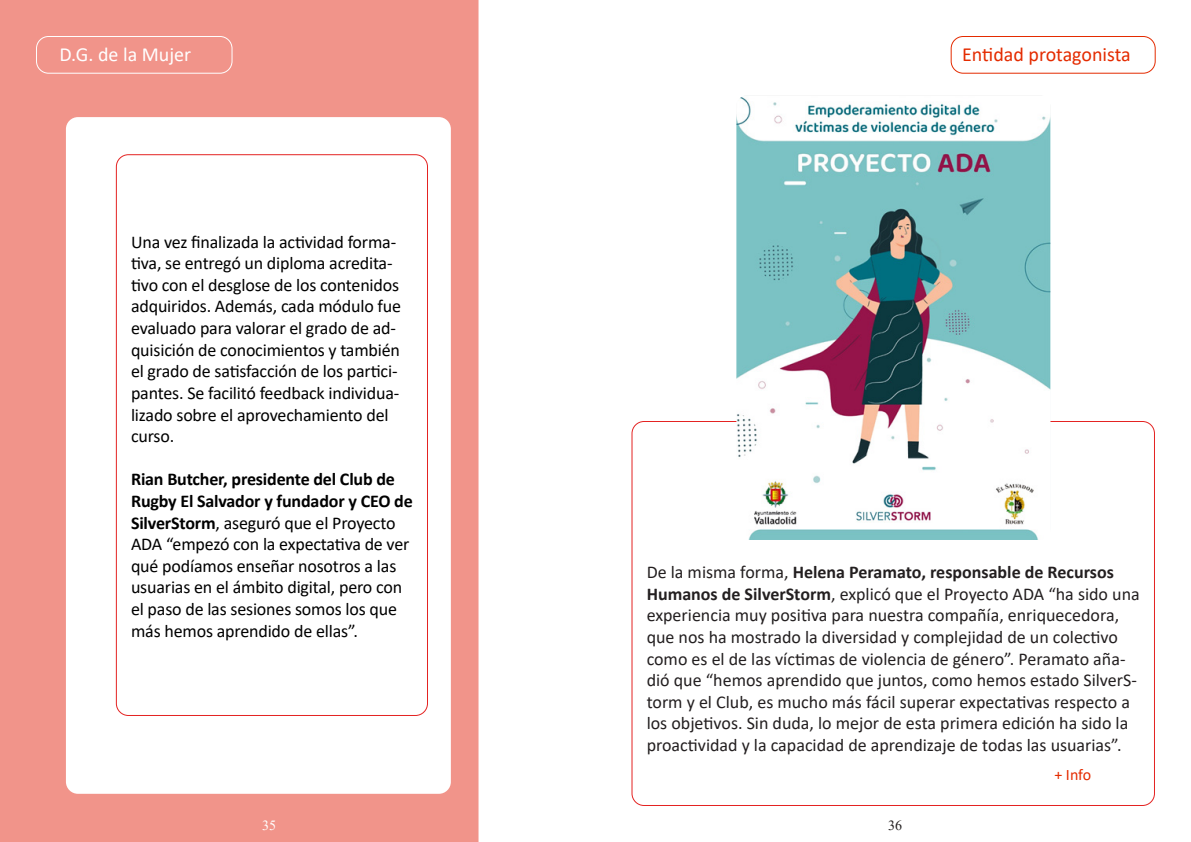
<style>
.page{position:relative;width:1191px;height:842px;background:#fff}
.page>*{position:absolute;margin:0;border:0;box-sizing:border-box;transform-origin:0 0}
.t1{font:20px "Calibri";color:#e42b00}
.t2{font:20px "Calibri";color:#fff}
.t3{font:18px/21.6px "Calibri";letter-spacing:-.01em;color:#000}
.t4{font:18px/21.6px "Calibri";color:#231f20}
.t5{font:16px "Calibri";color:#e42b00}
.t6{font:14px "Times New Roman";color:#fff}
.t7{font:14px "Times New Roman";color:#231f20}
.s1{font-weight:700}
</style>
<div class="page">
<div style="left:0;top:0;width:478px;height:842px;background:#f1948a"></div>
<div style="left:66px;top:117px;width:385px;height:677px;background:#fff;border-radius:12px"></div>
<div style="left:36px;top:36px;width:196px;height:38px;border:1px solid #fff;border-radius:12px"></div>
<div style="left:950px;top:36px;width:205px;height:38px;border:1px solid #e42b00;border-radius:12px"></div>
<img style="left:736px;top:95px;width:314px;height:445px">
<p class="t2" style="left:59px;top:40px;width:133px">D.G. de la Mujer</p>
<p class="t3" style="left:131px;top:230px;width:271px">Una vez finalizada la actividad forma&shy;tiva, se entregó un diploma acredita&shy;tivo con el desglose de los contenidos adquiridos. Además, cada módulo fue evaluado para valorar el grado de ad&shy;quisición de conocimientos y también el grado de satisfacción de los partici&shy;pantes. Se facilitó feedback individua&shy;lizado sobre el aprovechamiento del curso.</p>
<p class="t3" style="left:131px;top:468px;width:283px"><span class="s1">Rian Butcher, presidente del Club de Rugby El Salvador y fundador y CEO de SilverStorm</span>, aseguró que el Proyecto ADA “empezó con la expectativa de ver qué podíamos enseñar nosotros a las usuarias en el ámbito digital, pero con el paso de las sesiones somos los que más hemos aprendido de ellas”.</p>
<p class="t1" style="left:962px;top:40px;width:170px">Entidad protagonista</p>
<p class="t4" style="left:646px;top:561px;width:494px">De la misma forma, <span class="s1">Helena Peramato, responsable de Recursos Humanos de SilverStorm</span>, explicó que el Proyecto ADA “ha sido una experiencia muy positiva para nuestra compañía, enriquecedora, que nos ha mostrado la diversidad y complejidad de un colectivo como es el de las víctimas de violencia de género”. Peramato aña&shy;dió que “hemos aprendido que juntos, como hemos estado SilverS&shy;torm y el Club, es mucho más fácil superar expectativas respecto a los objetivos. Sin duda, lo mejor de esta primera edición ha sido la proactividad y la capacidad de aprendizaje de todas las usuarias”.</p>
<p class="t5" style="left:1054px;top:763px;width:38px">+ Info</p>
<p class="t6" style="left:262px;top:816px;width:15px">35</p>
<p class="t7" style="left:888px;top:816px;width:15px">36</p>
</div>
